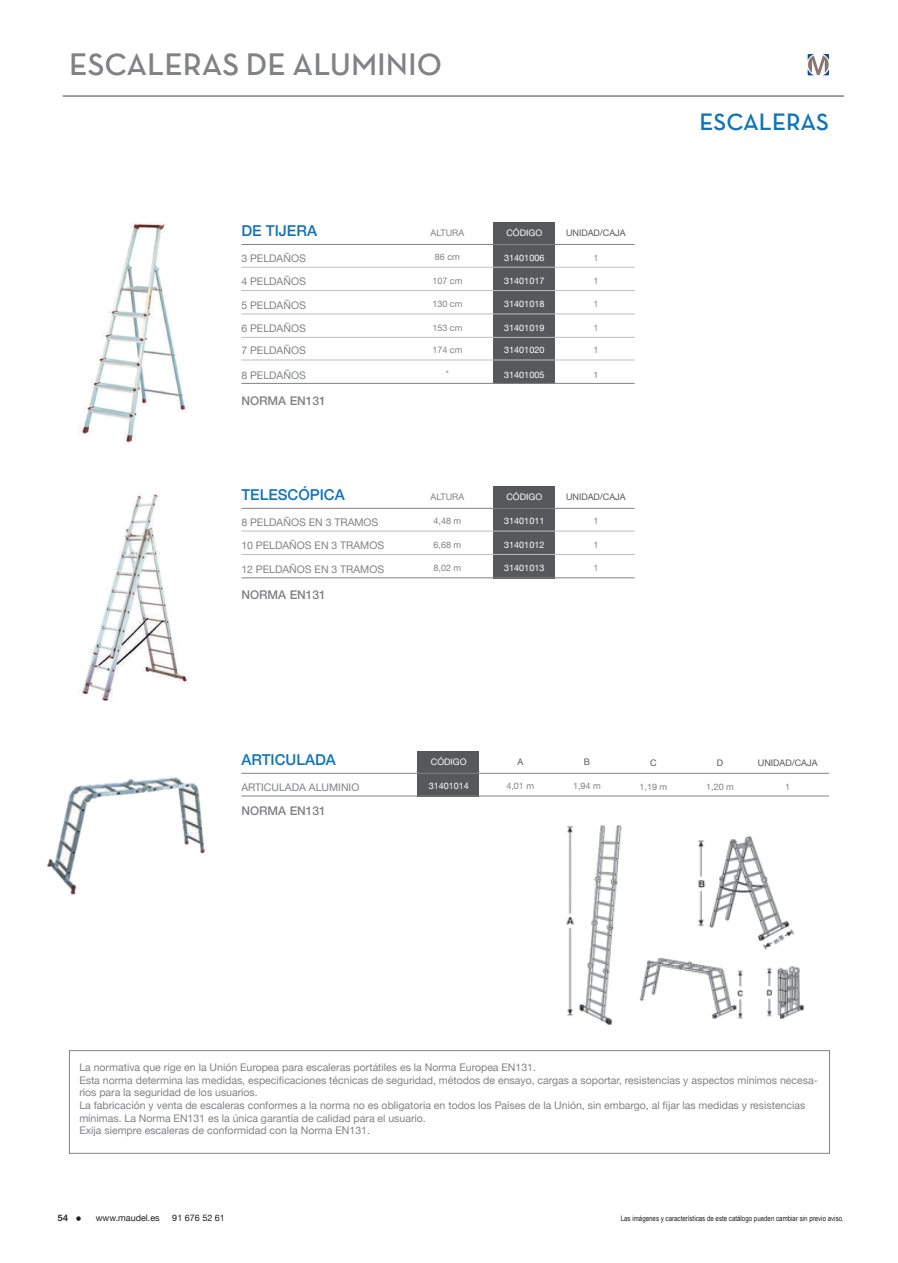
<style>
.page{position:relative;width:898px;height:1263px;background:#fff}
.page>*{position:absolute;margin:0;border:0;box-sizing:border-box;transform-origin:0 0}
.t1{font:31.5px "Neutra Text Demi SC";color:#808285}
.t2{font:24px "Neutra Text Demi SC";color:#1074bc}
.t3{font:500 15px "Helvetica Neue";color:#1074bc}
.t4{font:500 12px "Helvetica Neue";color:#808285}
.t5{font:10.5px/12.6px "Helvetica Neue";color:#808285}
.t6{font:9px "Helvetica Neue";color:#fff}
.t7{font:9px "Helvetica Neue";color:#808285}
.t8{font:9px "Helvetica Neue";color:#57585a}
.t9{font:9px "Helvetica Neue";color:#231f20}
.t10{font:9px "Arial Rounded MT Bold";color:#231f20}
.t11{font:7.5px "Arial Narrow";color:#231f20}
.s1{color:#fff}
</style>
<div class="page">
<svg style="left:76px;top:1216px;width:5px;height:5px"></svg>
<svg style="left:807px;top:54px;width:21px;height:21px"></svg>
<div style="left:417px;top:751px;width:62px;height:45px;background:#57585a"></div>
<hr style="left:63px;top:95px;width:780px;height:2px;background:#808285">
<div style="left:493px;top:222px;width:61px;height:161px;background:#57585a"></div>
<hr style="left:241px;top:244px;width:393px;height:1px;background:#808285">
<hr style="left:241px;top:337px;width:393px;height:1px;background:#bcbdc0">
<hr style="left:241px;top:267px;width:393px;height:1px;background:#bcbdc0">
<hr style="left:241px;top:290px;width:393px;height:1px;background:#bcbdc0">
<hr style="left:241px;top:314px;width:393px;height:1px;background:#bcbdc0">
<img style="left:78px;top:222px;width:109px;height:222px">
<div style="left:493px;top:486px;width:61px;height:92px;background:#57585a"></div>
<hr style="left:241px;top:508px;width:393px;height:1px;background:#808285">
<hr style="left:241px;top:531px;width:393px;height:1px;background:#bcbdc0">
<hr style="left:241px;top:554px;width:393px;height:1px;background:#bcbdc0">
<hr style="left:241px;top:577px;width:393px;height:1px;background:#808285">
<img style="left:79px;top:493px;width:108px;height:208px">
<hr style="left:241px;top:773px;width:587px;height:1px;background:#808285">
<hr style="left:241px;top:796px;width:587px;height:1px;background:#808285">
<img style="left:47px;top:777px;width:159px;height:118px">
<img style="left:566px;top:825px;width:239px;height:201px">
<div style="left:69px;top:1050px;width:760px;height:104px;border:1px solid #808285"></div>
<hr style="left:241px;top:383px;width:393px;height:1px;background:#808285">
<hr style="left:241px;top:360px;width:393px;height:1px;background:#bcbdc0">
<h1 class="t1" style="left:69px;top:53px;width:374px">ESCALERAS DE ALUMINIO</h1>
<h3 class="t3" style="left:241px;top:222px;width:77px">DE TIJERA</h3>
<p class="t5" style="left:241px;top:252px;width:66px">3 PELDAÑOS</p>
<p class="t5" style="left:241px;top:275px;width:66px">4 PELDAÑOS</p>
<p class="t5" style="left:241px;top:298px;width:66px">5 PELDAÑOS</p>
<p class="t5" style="left:241px;top:317px;width:66px;line-height:21.9px">6 PELDAÑOS<br>7 PELDAÑOS</p>
<p class="t7" style="left:430px;top:228px;width:35px">ALTURA</p>
<p class="t7" style="left:434px;top:252px;width:27px">86 cm</p>
<p class="t7" style="left:432px;top:275px;width:32px">107 cm</p>
<p class="t7" style="left:432px;top:299px;width:32px">130 cm</p>
<p class="t7" style="left:432px;top:322px;width:32px">153 cm</p>
<p class="t7" style="left:432px;top:344px;width:32px">174 cm</p>
<p class="t6" style="left:506px;top:228px;width:37px">CÓDIGO</p>
<p class="t6" style="left:504px;top:252px;width:42px">31401006</p>
<p class="t6" style="left:504px;top:275px;width:42px">31401017</p>
<p class="t6" style="left:504px;top:299px;width:42px">31401018</p>
<p class="t6" style="left:504px;top:322px;width:42px">31401019</p>
<p class="t6" style="left:504px;top:344px;width:42px">31401020</p>
<p class="t8" style="left:565px;top:228px;width:61px">UNIDAD/CAJA</p>
<p class="t7" style="left:593px;top:252px;width:7px">1</p>
<p class="t7" style="left:593px;top:275px;width:7px">1</p>
<p class="t7" style="left:593px;top:299px;width:7px">1</p>
<p class="t7" style="left:593px;top:322px;width:7px">1</p>
<p class="t7" style="left:593px;top:344px;width:7px">1</p>
<p class="t5" style="left:241px;top:369px;width:66px">8 PELDAÑOS</p>
<p class="t7" style="left:445px;top:369px;width:5px">*</p>
<p class="t6" style="left:504px;top:369px;width:42px">31401005</p>
<p class="t7" style="left:593px;top:369px;width:7px">1</p>
<p class="t4" style="left:241px;top:393px;width:86px">NORMA EN131</p>
<h3 class="t3" style="left:241px;top:486px;width:105px">TELESCÓPICA</h3>
<p class="t5" style="left:241px;top:515px;width:138px">8 PELDAÑOS EN 3 TRAMOS</p>
<p class="t5" style="left:241px;top:539px;width:144px">10 PELDAÑOS EN 3 TRAMOS</p>
<p class="t5" style="left:241px;top:562px;width:144px">12 PELDAÑOS EN 3 TRAMOS</p>
<p class="t4" style="left:241px;top:587px;width:86px">NORMA EN131</p>
<p class="t7" style="left:430px;top:492px;width:35px">ALTURA</p>
<p class="t7" style="left:433px;top:516px;width:29px">4,48 m</p>
<p class="t7" style="left:433px;top:539px;width:29px">6,68 m</p>
<p class="t7" style="left:433px;top:562px;width:29px">8,02 m</p>
<p class="t6" style="left:506px;top:492px;width:37px">CÓDIGO</p>
<p class="t6" style="left:504px;top:516px;width:42px">31401011</p>
<p class="t6" style="left:504px;top:539px;width:42px">31401012</p>
<p class="t6" style="left:504px;top:563px;width:42px">31401013</p>
<p class="t8" style="left:565px;top:492px;width:61px">UNIDAD/CAJA</p>
<p class="t7" style="left:593px;top:516px;width:7px">1</p>
<p class="t7" style="left:593px;top:539px;width:7px">1</p>
<p class="t7" style="left:593px;top:563px;width:7px">1</p>
<h2 class="t2" style="left:699px;top:113px;width:131px">ESCALERAS</h2>
<h3 class="t3" style="left:241px;top:751px;width:96px">ARTICULADA</h3>
<p class="t5" style="left:241px;top:780px;width:119px">ARTICULADA ALUMINIO</p>
<p class="t4" style="left:241px;top:804px;width:86px">NORMA EN131</p>
<p class="t6" style="left:431px;top:757px;width:37px">CÓDIGO</p>
<p class="t6" style="left:428px;top:781px;width:42px">31401014</p>
<p class="t8" style="left:517px;top:757px;width:7px">A</p>
<p class="t7" style="left:506px;top:781px;width:29px">4,01 m</p>
<p class="t8" style="left:583px;top:757px;width:8px">B</p>
<p class="t7" style="left:573px;top:781px;width:29px">1,94 m</p>
<p class="t8" style="left:650px;top:757px;width:8px">C</p>
<p class="t7" style="left:639px;top:781px;width:29px">1,19 m</p>
<p class="t8" style="left:716px;top:757px;width:8px">D</p>
<p class="t7" style="left:706px;top:781px;width:29px">1,20 m</p>
<p class="t8" style="left:757px;top:757px;width:61px">UNIDAD/CAJA</p>
<p class="t7" style="left:785px;top:781px;width:7px">1</p>
<p class="t5" style="left:79px;top:1061px;width:739px">La normativa que rige en la Unión Europea para escaleras portátiles es la Norma Europea EN131.<br>Esta norma determina las medidas, especificaciones técnicas de seguridad, métodos de ensayo, cargas a soportar, resistencias y aspectos mínimos necesa&shy;rios para la seguridad de los usuarios.<br>La fabricación y venta de escaleras conformes a la norma no es obligatoria en todos los Países de la Unión, sin embargo, al fijar las medidas y resistencias mínimas. La Norma EN131 es la única garantía de calidad para el usuario.<br>Exija siempre escaleras de conformidad con la Norma EN131.</p>
<p class="t10" style="left:57px;top:1212px;width:15px">54<span class="s1">45</span></p>
<p class="t9" style="left:96px;top:1212px;width:65px">www.maudel.es</p>
<p class="t9" style="left:172px;top:1212px;width:54px">91 676 52 61</p>
<p class="t11" style="left:620px;top:1214px;width:224px">Las imágenes y características de este catálogo pueden cambiar sin previo aviso.</p>
</div>
